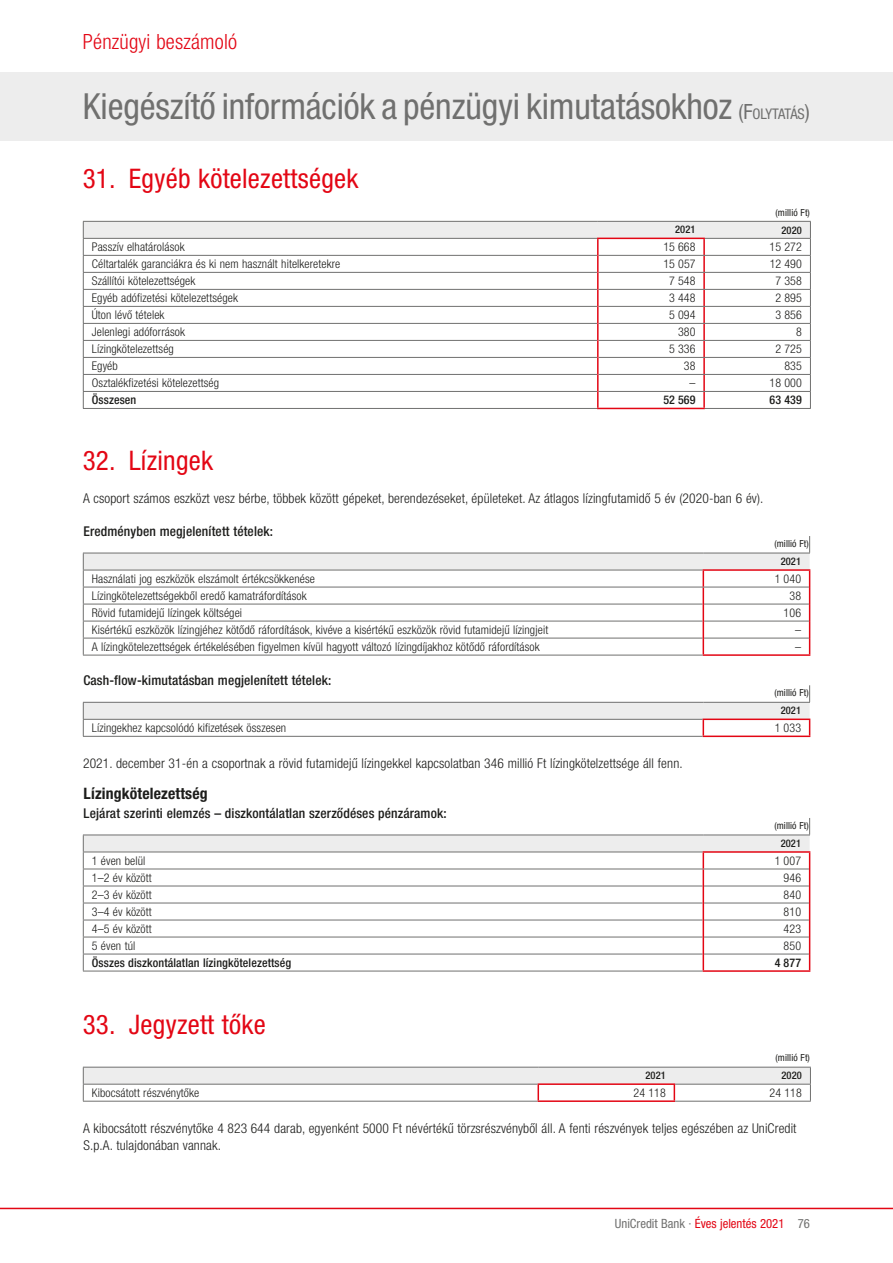
<style>
.page{position:relative;width:893px;height:1263px;background:#fff}
.page>*{position:absolute;margin:0;border:0;box-sizing:border-box;transform-origin:0 0}
.t1{font:condensed 36px "Helvetica Neue LT Pro";letter-spacing:-.005em;color:#70706f}
.t2{font:condensed 27px "Helvetica Neue LT Pro";letter-spacing:.01em;color:#e30614}
.t3{font:300 condensed 21px "Helvetica Neue LT Pro";letter-spacing:.01em;color:#e30614}
.t4{font:700 condensed 15.75px "Helvetica Neue LT Pro";letter-spacing:.01em;color:#1d1d1b}
.t5{font:300 condensed 13.5px/16.6px "Helvetica Neue LT Pro";letter-spacing:.01em;color:#1d1d1b}
.t6{font:500 condensed 13.5px "Helvetica Neue LT Pro";letter-spacing:.01em;color:#1d1d1b}
.t7{font:condensed 12.75px "Helvetica Neue LT Pro";color:#70706f}
.t8{font:300 condensed 12px "Helvetica Neue LT Pro";letter-spacing:.01em;color:#1d1d1b}
.t9{font:500 condensed 12px "Helvetica Neue LT Pro";letter-spacing:.01em;color:#1d1d1b}
.t10{font:500 condensed 10.5px "Helvetica Neue LT Pro";letter-spacing:.01em;color:#1d1d1b}
.t11{font:condensed 9.75px "Helvetica Neue LT Pro";letter-spacing:.01em;color:#1d1d1b}
.s1{font-size:21px}
.s2{font-size:14.7px}
.s3{color:#e30614}
</style>
<div class="page">
<hr style="left:0;top:1208px;width:893px;height:1px;background:#e30614">
<div style="left:0;top:72px;width:893px;height:68px;background:#ededed"></div>
<hr style="left:597px;top:408px;width:108px;height:1px;background:#e30614">
<hr style="left:83px;top:408px;width:514px;height:1px;background:#70706f">
<hr style="left:705px;top:408px;width:106px;height:1px;background:#70706f">
<svg style="left:83px;top:221px;width:728px;height:187px"></svg>
<hr style="left:83px;top:238px;width:514px;height:1px;background:#70706f">
<hr style="left:703px;top:654px;width:107px;height:2px;background:#e30614">
<hr style="left:83px;top:655px;width:620px;height:1px;background:#70706f">
<svg style="left:83px;top:536px;width:727px;height:119px"></svg>
<hr style="left:703px;top:553px;width:107px;height:1px;background:#70706f">
<hr style="left:703px;top:569px;width:107px;height:2px;background:#e30614">
<hr style="left:703px;top:735px;width:107px;height:2px;background:#e30614">
<hr style="left:83px;top:736px;width:620px;height:1px;background:#70706f">
<svg style="left:83px;top:685px;width:727px;height:51px"></svg>
<hr style="left:703px;top:702px;width:107px;height:1px;background:#70706f">
<hr style="left:703px;top:718px;width:107px;height:2px;background:#e30614">
<hr style="left:703px;top:970px;width:107px;height:2px;background:#e30614">
<hr style="left:83px;top:971px;width:620px;height:1px;background:#70706f">
<svg style="left:83px;top:818px;width:727px;height:153px"></svg>
<hr style="left:703px;top:834px;width:107px;height:1px;background:#70706f">
<hr style="left:703px;top:851px;width:107px;height:2px;background:#e30614">
<hr style="left:537px;top:1100px;width:138px;height:2px;background:#e30614">
<hr style="left:83px;top:1101px;width:454px;height:1px;background:#70706f">
<hr style="left:675px;top:1101px;width:136px;height:1px;background:#70706f">
<svg style="left:83px;top:1067px;width:728px;height:34px"></svg>
<hr style="left:83px;top:1084px;width:454px;height:1px;background:#70706f">
<h3 class="t3" style="left:83px;top:34px;width:156px">Pénzügyi beszámoló</h3>
<h1 class="t1" style="left:83px;top:93px;width:728px">Kiegészítő információk a pénzügyi kimutatásokhoz <span class="s1">(F</span><span class="s2">OLYTATÁS</span><span class="s1">)</span></h1>
<h2 class="t2" style="left:83px;top:169px;width:277px">31. Egyéb kötelezettségek</h2>
<p class="t11" style="left:775px;top:209px;width:36px">(millió Ft)</p>
<p class="t10" style="left:675px;top:226px;width:22px">2021</p>
<p class="t10" style="left:781px;top:226px;width:22px">2020</p>
<p class="t8" style="left:92px;top:243px;width:94px">Passzív elhatárolások</p>
<p class="t8" style="left:663px;top:243px;width:34px">15 668</p>
<p class="t8" style="left:770px;top:243px;width:34px">15 272</p>
<p class="t8" style="left:92px;top:260px;width:250px">Céltartalék garanciákra és ki nem használt hitelkeretekre</p>
<p class="t8" style="left:663px;top:260px;width:34px">15 057</p>
<p class="t8" style="left:770px;top:260px;width:34px">12 490</p>
<p class="t8" style="left:92px;top:277px;width:105px">Szállítói kötelezettségek</p>
<p class="t8" style="left:669px;top:277px;width:28px">7 548</p>
<p class="t8" style="left:775px;top:277px;width:28px">7 358</p>
<p class="t8" style="left:92px;top:294px;width:148px">Egyéb adófizetési kötelezettségek</p>
<p class="t8" style="left:669px;top:294px;width:28px">3 448</p>
<p class="t8" style="left:775px;top:294px;width:28px">2 895</p>
<p class="t8" style="left:92px;top:311px;width:74px">Úton lévő tételek</p>
<p class="t8" style="left:669px;top:311px;width:28px">5 094</p>
<p class="t8" style="left:775px;top:311px;width:28px">3 856</p>
<p class="t8" style="left:92px;top:328px;width:95px">Jelenlegi adóforrások</p>
<p class="t8" style="left:678px;top:328px;width:19px">380</p>
<p class="t8" style="left:796px;top:328px;width:7px">8</p>
<p class="t8" style="left:92px;top:345px;width:84px">Lízingkötelezettség</p>
<p class="t8" style="left:669px;top:345px;width:28px">5 336</p>
<p class="t8" style="left:775px;top:345px;width:28px">2 725</p>
<p class="t8" style="left:92px;top:362px;width:28px">Egyéb</p>
<p class="t8" style="left:684px;top:362px;width:13px">38</p>
<p class="t8" style="left:784px;top:362px;width:19px">835</p>
<p class="t8" style="left:92px;top:379px;width:129px">Osztalékfizetési kötelezettség</p>
<p class="t8" style="left:690px;top:379px;width:7px">–</p>
<p class="t8" style="left:770px;top:379px;width:34px">18 000</p>
<p class="t9" style="left:92px;top:396px;width:46px">Összesen</p>
<p class="t9" style="left:663px;top:395px;width:34px">52 569</p>
<p class="t9" style="left:770px;top:396px;width:34px">63 439</p>
<h2 class="t2" style="left:83px;top:450px;width:132px">32. Lízingek</h2>
<p class="t5" style="left:83px;top:491px;width:682px">A csoport számos eszközt vesz bérbe, többek között gépeket, berendezéseket, épületeket. Az átlagos lízingfutamidő 5 év (2020-ban 6 év).</p>
<p class="t6" style="left:83px;top:526px;width:191px">Eredményben megjelenített tételek:</p>
<p class="t11" style="left:774px;top:540px;width:36px">(millió Ft)</p>
<p class="t10" style="left:781px;top:558px;width:22px">2021</p>
<p class="t8" style="left:92px;top:574px;width:225px">Használati jog eszközök elszámolt értékcsökkenése</p>
<p class="t8" style="left:775px;top:574px;width:28px">1 040</p>
<p class="t8" style="left:92px;top:591px;width:216px">Lízingkötelezettségekből eredő kamatráfordítások</p>
<p class="t8" style="left:789px;top:591px;width:13px">38</p>
<p class="t8" style="left:92px;top:608px;width:152px">Rövid futamidejű lízingek költségei</p>
<p class="t8" style="left:784px;top:608px;width:19px">106</p>
<p class="t8" style="left:92px;top:625px;width:458px">Kisértékű eszközök lízingjéhez kötődő ráfordítások, kivéve a kisértékű eszközök rövid futamidejű lízingjeit</p>
<p class="t8" style="left:795px;top:625px;width:7px">–</p>
<p class="t8" style="left:92px;top:642px;width:449px">A lízingkötelezettségek értékelésében figyelmen kívül hagyott változó lízingdíjakhoz kötődő ráfordítások</p>
<p class="t8" style="left:795px;top:642px;width:7px">–</p>
<p class="t6" style="left:83px;top:676px;width:249px">Cash-flow-kimutatásban megjelenített tételek:</p>
<p class="t11" style="left:774px;top:689px;width:36px">(millió Ft)</p>
<p class="t10" style="left:781px;top:707px;width:22px">2021</p>
<p class="t8" style="left:92px;top:723px;width:196px">Lízingekhez kapcsolódó kifizetések összesen</p>
<p class="t8" style="left:775px;top:723px;width:28px">1 033</p>
<p class="t5" style="left:83px;top:757px;width:601px">2021. december 31-én a csoportnak a rövid futamidejű lízingekkel kapcsolatban 346 millió Ft lízingkötelzettsége áll fenn.</p>
<h3 class="t4" style="left:84px;top:788px;width:126px">Lízingkötelezettség</h3>
<p class="t6" style="left:84px;top:808px;width:365px">Lejárat szerinti elemzés – diszkontálatlan szerződéses pénzáramok:</p>
<p class="t11" style="left:774px;top:822px;width:36px">(millió Ft)</p>
<p class="t10" style="left:781px;top:839px;width:22px">2021</p>
<p class="t8" style="left:92px;top:856px;width:55px">1 éven belül</p>
<p class="t8" style="left:775px;top:856px;width:28px">1 007</p>
<p class="t8" style="left:92px;top:873px;width:61px">1–2 év között</p>
<p class="t8" style="left:784px;top:873px;width:19px">946</p>
<p class="t8" style="left:92px;top:890px;width:61px">2–3 év között</p>
<p class="t8" style="left:784px;top:890px;width:19px">840</p>
<p class="t8" style="left:92px;top:907px;width:61px">3–4 év között</p>
<p class="t8" style="left:784px;top:907px;width:19px">810</p>
<p class="t8" style="left:92px;top:924px;width:61px">4–5 év között</p>
<p class="t8" style="left:784px;top:924px;width:19px">423</p>
<p class="t8" style="left:92px;top:941px;width:45px">5 éven túl</p>
<p class="t8" style="left:784px;top:941px;width:19px">850</p>
<p class="t9" style="left:92px;top:958px;width:201px">Összes diszkontálatlan lízingkötelezettség</p>
<p class="t9" style="left:775px;top:958px;width:28px">4 877</p>
<h2 class="t2" style="left:83px;top:1014px;width:185px">33. Jegyzett tőke</h2>
<p class="t11" style="left:775px;top:1054px;width:36px">(millió Ft)</p>
<p class="t10" style="left:645px;top:1072px;width:22px">2021</p>
<p class="t10" style="left:781px;top:1072px;width:22px">2020</p>
<p class="t8" style="left:92px;top:1088px;width:109px">Kibocsátott részvénytőke</p>
<p class="t8" style="left:634px;top:1088px;width:34px">24 118</p>
<p class="t8" style="left:770px;top:1088px;width:34px">24 118</p>
<p class="t5" style="left:83px;top:1121px;width:715px">A kibocsátott részvénytőke 4 823 644 darab, egyenként 5000 Ft névértékű törzsrészvényből áll. A fenti részvények teljes egészében az UniCredit<br>S.p.A. tulajdonában vannak.</p>
<p class="t7" style="left:615px;top:1219px;width:197px">UniCredit Bank · <span class="s3">Éves jelentés 2021</span> 76</p>
</div>
